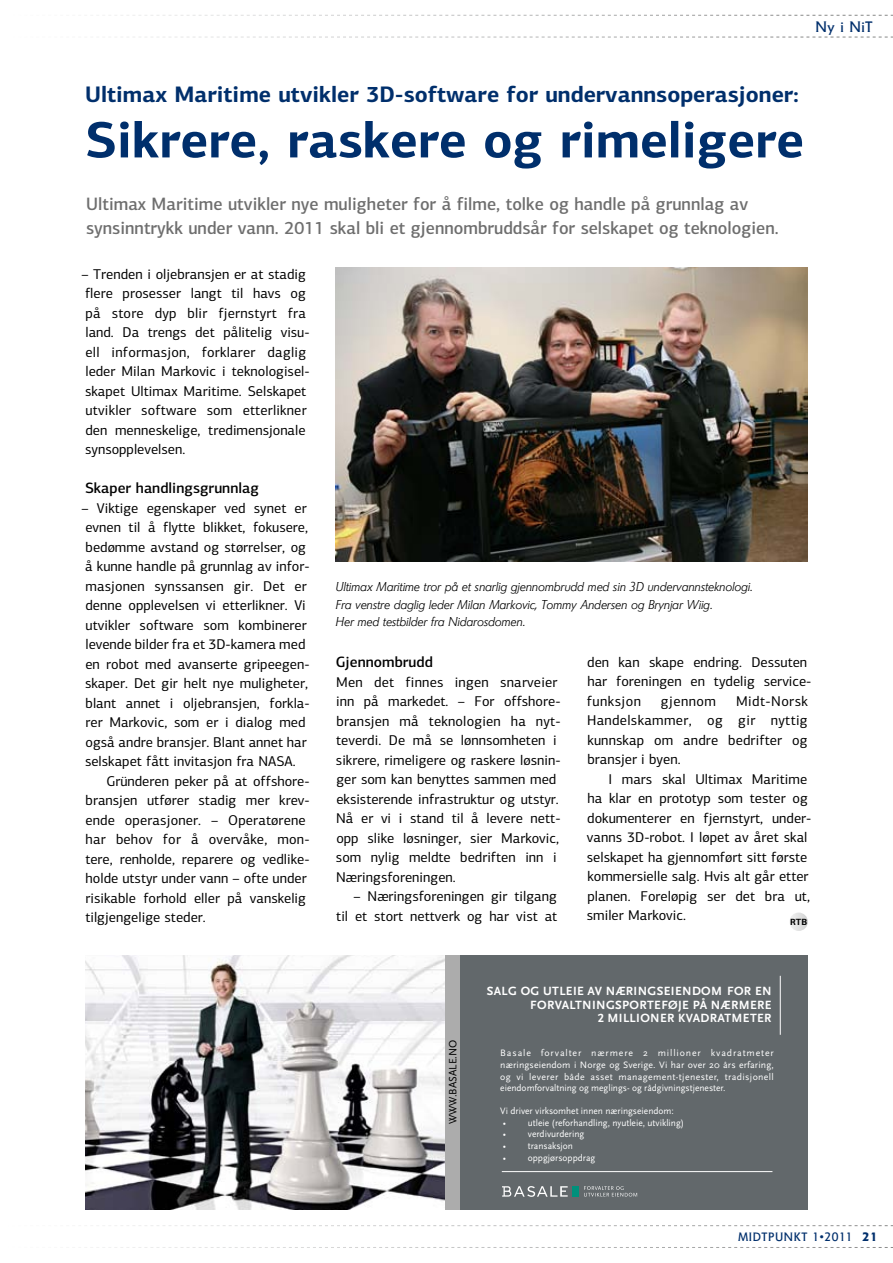
<style>
.page{position:relative;width:893px;height:1263px;background:#fff}
.page>*{position:absolute;margin:0;border:0;box-sizing:border-box;transform-origin:0 0}
.t1{font:700 51px "PF Centro Sans Pro";color:#002f6c}
.t2{font:700 22.5px "PF Centro Sans Pro";color:#002f6c}
.t3{font:500 18px/24px "PF Centro Sans Pro";color:#6e6e6e}
.t4{font:500 15px "PF Centro Sans Pro";color:#000}
.t5{font:15px "Agora BQ";color:#002f6c}
.t6{font:14.25px/19.5px "PF Centro Sans Pro";color:#000}
.t7{font:14.25px "PF Centro Sans Pro";letter-spacing:.03em;color:#000}
.t8{font:italic 300 12.75px/17.2px "Agora BQ";color:#000}
.t9{font:700 12.45px/13.8px "Scala Sans OT";letter-spacing:.03em;color:#fff;text-align:right}
.t10{font:12px "Agora BQ";letter-spacing:.05em;color:#002f6c}
.t11{font:11.1px "Scala Sans OT";color:#000}
.t12{font:9.75px/11.6px "Scala Sans OT";color:#fff;text-align:justify}
.t13{font:700 9px "PF Centro Sans Pro";color:#000}
.s1{font-weight:500}
</style>
<div class="page">
<img style="left:336px;top:268px;width:472px;height:294px">
<div style="left:459px;top:955px;width:349px;height:254px;background:#62686b"></div>
<img style="left:85px;top:955px;width:360px;height:254px">
<hr style="left:502px;top:1171px;width:270px;height:1px;background:#fff">
<hr style="left:780px;top:976px;width:1px;height:59px;background:#fff">
<div style="left:445px;top:955px;width:14px;height:254px;background:#acacac"></div>
<div style="left:572px;top:1186px;width:7px;height:11px;background:#00907b"></div>
<svg style="left:502px;top:1186px;width:66px;height:11px"></svg>
<svg style="left:584px;top:1186px;width:53px;height:10px"></svg>
<svg style="left:789px;top:912px;width:19px;height:19px"></svg>
<svg style="left:103px;top:1225px;width:790px;height:1px"></svg>
<svg style="left:86px;top:1247px;width:807px;height:1px"></svg>
<svg style="left:109px;top:15px;width:784px;height:1px"></svg>
<svg style="left:140px;top:37px;width:753px;height:1px"></svg>
<p class="t5" style="left:816px;top:17px;width:58px">Ny i NiT</p>
<h2 class="t2" style="left:85px;top:80px;width:715px">Ultimax Maritime utvikler 3D-software for undervannsoperasjoner:</h2>
<h1 class="t1" style="left:85px;top:108px;width:720px">Sikrere, raskere og rimeligere</h1>
<p class="t3" style="left:86px;top:192px;width:694px">Ultimax Maritime utvikler nye muligheter for å filme, tolke og handle på grunnlag av synsinntrykk under vann. 2011 skal bli et gjennombruddsår for selskapet og teknologien.</p>
<p class="t6" style="left:81px;top:264px;width:230px">– Trenden i oljebransjen er at stadig flere prosesser langt til havs og på store dyp blir fjernstyrt fra land. Da trengs det pålitelig visu&shy;ell informasjon, forklarer daglig leder Milan Markovic i teknologisel&shy;skapet Ultimax Maritime. Selskapet utvikler software som etterlikner den menneskelige, tredimensjonale synsopplevelsen.</p>
<p class="t4" style="left:85px;top:479px;width:175px">Skaper handlingsgrunnlag</p>
<p class="t6" style="left:81px;top:498px;width:227px">– Viktige egenskaper ved synet er</p>
<p class="t6" style="left:85px;top:517px;width:224px">evnen til å flytte blikket, fokusere,</p>
<p class="t6" style="left:86px;top:537px;width:222px">bedømme avstand og størrelser, og</p>
<p class="t6" style="left:85px;top:556px;width:226px">å kunne handle på grunnlag av infor-</p>
<p class="t6" style="left:86px;top:576px;width:223px">masjonen synssansen gir. Det er</p>
<p class="t6" style="left:85px;top:595px;width:222px">denne opplevelsen vi etterlikner. Vi</p>
<p class="t6" style="left:86px;top:615px;width:223px">utvikler software som kombinerer</p>
<p class="t6" style="left:85px;top:634px;width:222px">levende bilder fra et 3D-kamera med</p>
<p class="t6" style="left:85px;top:654px;width:226px">en robot med avanserte gripeegen-</p>
<p class="t6" style="left:85px;top:673px;width:225px">skaper. Det gir helt nye muligheter,</p>
<p class="t6" style="left:86px;top:693px;width:226px">blant annet i oljebransjen, forkla-</p>
<p class="t6" style="left:85px;top:712px;width:222px">rer Markovic, som er i dialog med</p>
<p class="t6" style="left:85px;top:732px;width:223px">også andre bransjer. Blant annet har</p>
<p class="t6" style="left:85px;top:751px;width:212px">selskapet fått invitasjon fra NASA.</p>
<p class="t6" style="left:106px;top:771px;width:203px">Gründeren peker på at offshore-</p>
<p class="t6" style="left:86px;top:790px;width:224px">bransjen utfører stadig mer krev-</p>
<p class="t6" style="left:85px;top:810px;width:222px">ende operasjoner. – Operatørene</p>
<p class="t6" style="left:86px;top:829px;width:225px">har behov for å overvåke, mon-</p>
<p class="t6" style="left:85px;top:849px;width:226px">tere, renholde, reparere og vedlike-</p>
<p class="t6" style="left:86px;top:868px;width:223px">holde utstyr under vann – ofte under</p>
<p class="t6" style="left:85px;top:888px;width:222px">risikable forhold eller på vanskelig</p>
<p class="t6" style="left:85px;top:907px;width:122px">tilgjengelige steder.</p>
<p class="t8" style="left:336px;top:578px;width:419px">Ultimax Maritime tror på et snarlig gjennombrudd med sin 3D undervannsteknologi.<br>Fra venstre daglig leder Milan Markovic, Tommy Andersen og Brynjar Wiig.<br>Her med testbilder fra Nidarosdomen.</p>
<p class="t4" style="left:336px;top:653px;width:98px">Gjennombrudd</p>
<p class="t6" style="left:336px;top:672px;width:226px">Men det finnes ingen snarveier inn på markedet. – For offshore&shy;bransjen må teknologien ha nyt&shy;teverdi. De må se lønnsomheten i sikrere, rimeligere og raskere løsnin&shy;ger som kan benyttes sammen med eksisterende infrastruktur og utstyr.<br>Nå er vi i stand til å levere nett&shy;opp slike løsninger, sier Markovic, som nylig meldte bedriften inn i<br>Næringsforeningen.</p>
<p class="t6" style="left:336px;top:886px;width:223px;text-align:right">– Næringsforeningen gir tilgang<br>til et stort nettverk og har vist at</p>
<p class="t6" style="left:587px;top:652px;width:225px">den kan skape endring. Dessuten har foreningen en tydelig service&shy;funksjon</p>
<p class="t6" style="left:587px;top:691px;width:222px;text-align:justify;text-indent:149px">Midt-Norsk Handelskammer, og gir nyttig kunnskap om andre bedrifter og bransjer i byen.</p>
<p class="t6" style="left:587px;top:769px;width:226px;text-indent:22px">I mars skal Ultimax Maritime ha klar en prototyp som tester og dokumenterer en fjernstyrt, under&shy;vanns 3D-robot. I løpet av året skal selskapet ha gjennomført sitt første kommersielle salg. Hvis alt går etter planen. Foreløpig ser det bra ut, smiler Markovic.</p>
<p class="t7" style="left:661px;top:692px;width:57px">gjennom</p>
<p class="t13" style="left:790px;top:916px;width:19px">RTB</p>
<p class="t11" style="left:447px;top:1124px;width:86px;rotate:-90deg">WWW.BASALE.NO</p>
<p class="t9" style="left:487px;top:984px;width:286px">SALG OG UTLEIE AV NÆRINGSEIENDOM FOR EN<br>FORVALTNINGSPORTEFØJE PÅ NÆRMERE<br>2 MILLIONER KVADRATMETER</p>
<p class="t12" style="left:500px;top:1048px;width:275px">Basale forvalter nærmere 2 millioner kvadratmeter næringseiendom i Norge og Sverige. Vi har over 20 års erfaring, og vi leverer både asset management-tjenester, tradisjonell eiendomforvaltning og meglings- og rådgivningstjenester.</p>
<p class="t12" style="left:500px;top:1105px;width:175px">Vi driver virksomhet innen næringseiendom:</p>
<p class="t12" style="left:503px;top:1117px;width:183px">• utleie (reforhandling, nyutleie, utvikling)</p>
<p class="t12" style="left:503px;top:1129px;width:83px">• verdivurdering</p>
<p class="t12" style="left:503px;top:1140px;width:72px">• transaksjon</p>
<p class="t12" style="left:503px;top:1152px;width:94px">• oppgjørsoppdrag</p>
<p class="t10" style="left:738px;top:1229px;width:141px">Midtpunkt 1•2011 <span class="s1">21</span></p>
</div>
